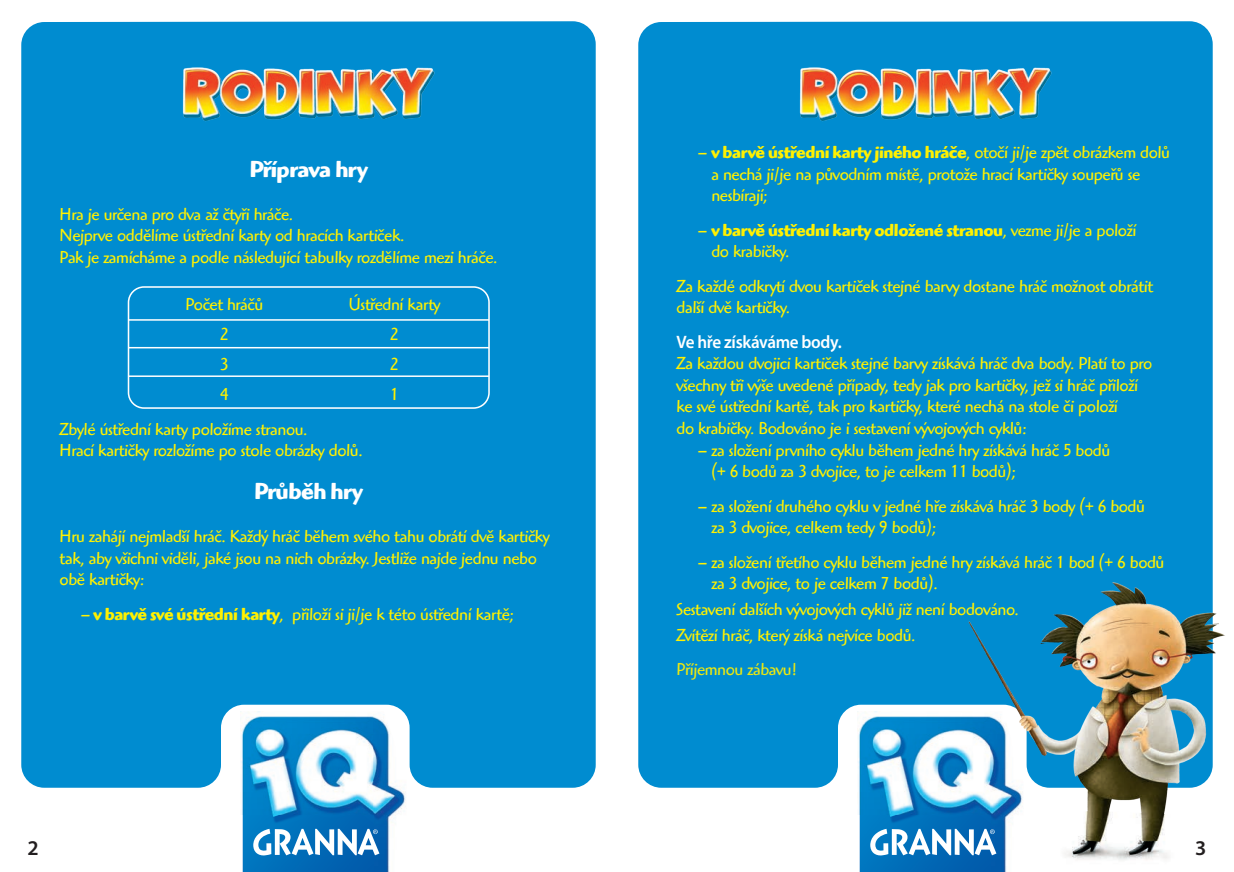
<style>
.page{position:relative;width:1234px;height:872px;background:#fff}
.page>*{position:absolute;margin:0;border:0;box-sizing:border-box;transform-origin:0 0}
.t1{font:700 24px "Highlander Pro ITC";letter-spacing:-.02em;color:#fff;scale:.95 1}
.t2{font:600 21px "Myriad Pro";color:#231f20}
.t3{font:18px/21.6px "Highlander Pro ITC";letter-spacing:-.02em;color:#fff101;scale:.95 1}
.t4{font:700 18px/21.6px "Highlander Pro ITC";letter-spacing:-.02em;color:#fff101;scale:.95 1}
.t5{font:600 18px "Myriad Pro";letter-spacing:-.02em;color:#fff;scale:.95 1}
.t6{font:18px "Highlander Pro ITC";letter-spacing:-.02em;color:#ece810;scale:.95 1}
.s1{font-weight:700}
.s2{font-weight:400}
</style>
<div class="page">
<div style="left:638px;top:21px;width:274px;height:766px;background:#008cd0"></div>
<div style="left:21px;top:21px;width:574px;height:766px;background:#008cd0"></div>
<img style="left:912px;top:21px;width:313px;height:839px">
<svg style="left:128px;top:286px;width:361px;height:123px;background:#1193d3"></svg>
<img style="left:797px;top:66px;width:256px;height:56px">
<img style="left:180px;top:66px;width:256px;height:56px">
<img style="left:240px;top:711px;width:166px;height:161px">
<svg style="left:253px;top:828px;width:126px;height:27px"></svg>
<img style="left:857px;top:711px;width:166px;height:161px">
<svg style="left:870px;top:828px;width:126px;height:27px"></svg>
<h1 class="t1" style="left:249px;top:155px;width:126px">Příprava hry</h1>
<p class="t3" style="left:60px;top:203px;width:462px">Hra je určena pro dva až čtyři hráče.<br>Nejprve oddělíme ústřední karty od hracích kartiček.<br>Pak je zamícháme a podle následující tabulky rozdělíme mezi hráče.</p>
<p class="t3" style="left:186px;top:293px;width:83px">Počet hráčů</p>
<p class="t3" style="left:348px;top:293px;width:98px">Ústřední karty</p>
<p class="t3" style="left:220px;top:323px;width:10px">2</p>
<p class="t3" style="left:390px;top:323px;width:11px">2</p>
<p class="t3" style="left:220px;top:353px;width:10px">3</p>
<p class="t3" style="left:390px;top:353px;width:11px">2</p>
<p class="t3" style="left:220px;top:383px;width:10px">4</p>
<p class="t3" style="left:390px;top:383px;width:11px">1</p>
<p class="t3" style="left:60px;top:417px;width:320px">Zbylé ústřední karty položíme stranou.<br>Hrací kartičky rozložíme po stole obrázky dolů.</p>
<h1 class="t1" style="left:254px;top:477px;width:116px">Průběh hry</h1>
<p class="t3" style="left:60px;top:525px;width:517px">Hru zahájí nejmladší hráč. Každý hráč během svého tahu obrátí dvě kartičky tak, aby všichni viděli, jaké jsou na nich obrázky. Jestliže najde jednu nebo obě kartičky:</p>
<p class="t3" style="left:81px;top:602px;width:457px">– <span class="s1">v barvě své ústřední karty</span>, přiloží si ji/je k této ústřední kartě;</p>
<p class="t3" style="left:711px;top:141px;width:484px;text-indent:-14px">– <span class="s1">v barvě ústřední karty jiného hráče</span>, otočí ji/je zpět obrázkem dolů a nechá ji/je na původním místě, protože hrací kartičky soupeřů se nesbírají;</p>
<p class="t4" style="left:711px;top:219px;width:448px;text-indent:-14px"><span class="s2">–</span> v barvě ústřední karty odložené stranou<span class="s2">, vezme ji/je a položí do krabičky.</span></p>
<p class="t3" style="left:676px;top:275px;width:502px">Za každé odkrytí dvou kartiček stejné barvy dostane hráč možnost obrátit další dvě kartičky.</p>
<p class="t5" style="left:676px;top:330px;width:175px">Ve hře získáváme body.</p>
<p class="t3" style="left:676px;top:352px;width:502px">Za každou dvojici kartiček stejné barvy získává hráč dva body. Platí to pro všechny tři výše uvedené případy, tedy jak pro kartičky, jež si hráč přiloží ke své ústřední kartě, tak pro kartičky, které nechá na stole či položí<br>do krabičky. Bodováno je i sestavení vývojových cyklů:</p>
<p class="t3" style="left:711px;top:439px;width:421px;text-indent:-14px">– za složení prvního cyklu během jedné hry získává hráč 5 bodů (+ 6 bodů za 3 dvojice, to je celkem 11 bodů);</p>
<p class="t3" style="left:711px;top:494px;width:458px;text-indent:-14px">– za složení druhého cyklu v jedné hře získává hráč 3 body (+ 6 bodů za 3 dvojice, celkem tedy 9 bodů);</p>
<p class="t3" style="left:711px;top:550px;width:478px;text-indent:-14px">– za složení třetího cyklu během jedné hry získává hráč 1 bod (+ 6 bodů za 3 dvojice, to je celkem 7 bodů).</p>
<p class="t3" style="left:676px;top:596px;width:361px;line-height:25.8px">Sestavení dalších vývojových cyklů již není bodováno.<br>Zvítězí hráč, který získá nejvíce bodů.</p>
<p class="t6" style="left:676px;top:658px;width:128px">Příjemnou zábavu!</p>
<p class="t2" style="left:27px;top:835px;width:13px">2</p>
<p class="t2" style="left:1194px;top:835px;width:13px">3</p>
</div>
